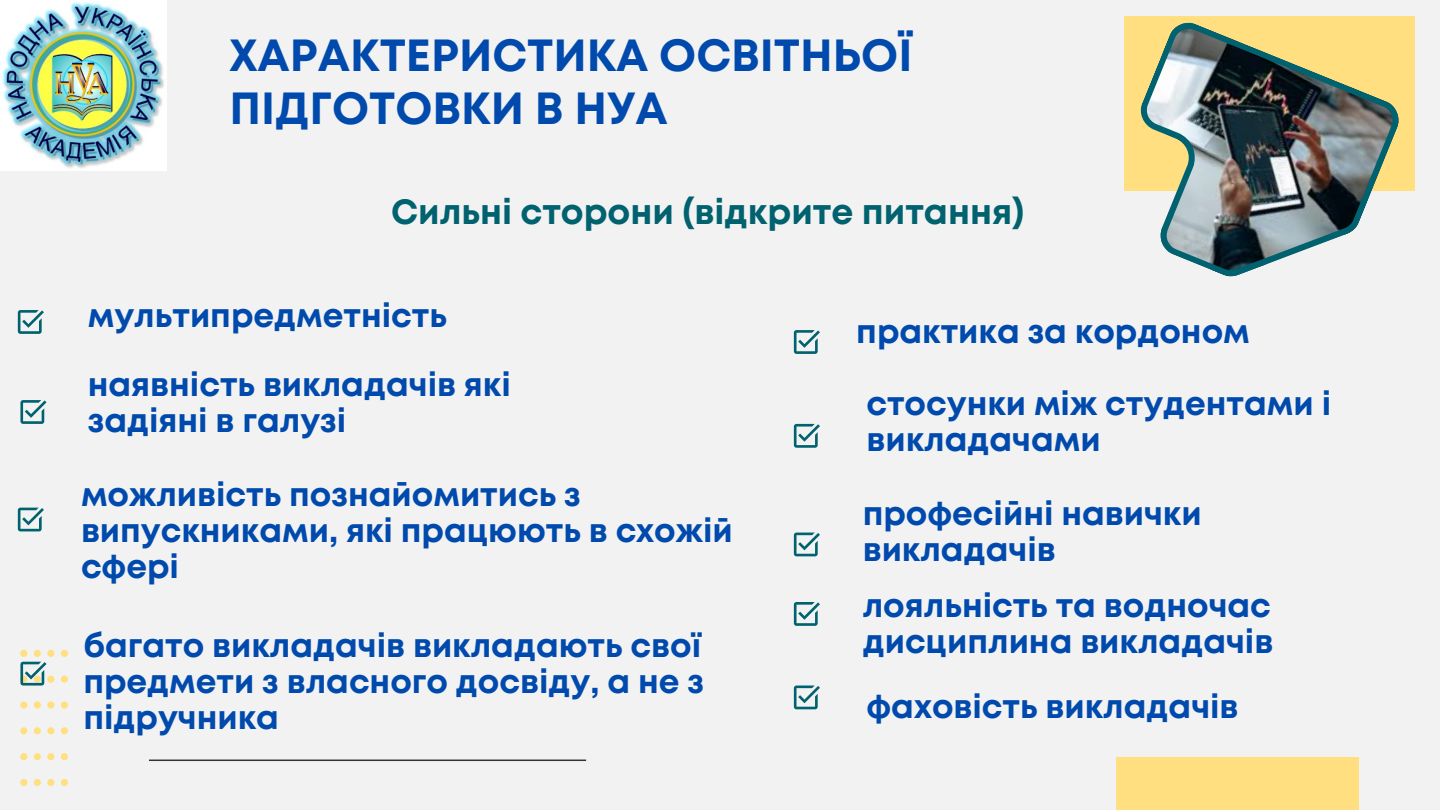
<style>
.page{position:relative;width:1440px;height:810px;background:#f2f2f2}
.page>*{position:absolute;margin:0;border:0;box-sizing:border-box;transform-origin:0 0}
.t1{font:700 45px/53.2px "Mont";color:#004aad}
.t2{font:700 35px "Mont";color:#00616f}
.t3{font:700 33px/36px "Mont";color:#004aad}
</style>
<div class="page">
<svg style="left:794px;top:330px;width:26px;height:24px"></svg>
<svg style="left:18px;top:508px;width:26px;height:23px"></svg>
<hr style="left:149px;top:760px;width:437px;height:1px;background:#323232">
<svg style="left:18px;top:310px;width:26px;height:24px"></svg>
<div style="left:1116px;top:757px;width:243px;height:53px;background:#ffdf7f"></div>
<div style="left:1125px;top:17px;width:290px;height:174px;background:#ffdf7f"></div>
<img style="left:1140px;top:22px;width:259px;height:255px">
<img style="left:0;top:0;width:166px;height:171px">
<svg style="left:20px;top:650px;width:48px;height:136px"></svg>
<svg style="left:794px;top:424px;width:26px;height:24px"></svg>
<svg style="left:794px;top:533px;width:26px;height:23px"></svg>
<svg style="left:20px;top:400px;width:26px;height:24px"></svg>
<svg style="left:794px;top:602px;width:26px;height:24px"></svg>
<svg style="left:794px;top:686px;width:26px;height:23px"></svg>
<p class="t1" style="left:229px;top:32px;width:684px">ХАРАКТЕРИСТИКА ОСВІТНЬОЇ<br>ПІДГОТОВКИ В НУА</p>
<h1 class="t2" style="left:391px;top:199px;width:635px">Сильні сторони (відкрите питання)</h1>
<p class="t3" style="left:88px;top:300px;width:361px">мультипредметність</p>
<p class="t3" style="left:88px;top:369px;width:425px">наявність викладачів які задіяні в галузі</p>
<p class="t3" style="left:81px;top:478px;width:653px">можливість познайомитись з випускниками, які працюють в схожій сфері</p>
<p class="t3" style="left:83px;top:630px;width:622px;text-align:justify">багато викладачів викладають свої предмети з власного досвіду, а не з підручника</p>
<p class="t3" style="left:856px;top:316px;width:395px">практика за кордоном</p>
<p class="t3" style="left:867px;top:388px;width:466px">стосунки між студентами і викладачами</p>
<p class="t3" style="left:863px;top:498px;width:340px">професійні навички викладачів</p>
<p class="t3" style="left:863px;top:590px;width:412px">лояльність та водночас дисциплина викладачів</p>
<p class="t3" style="left:867px;top:691px;width:374px">фаховість викладачів</p>
</div>
